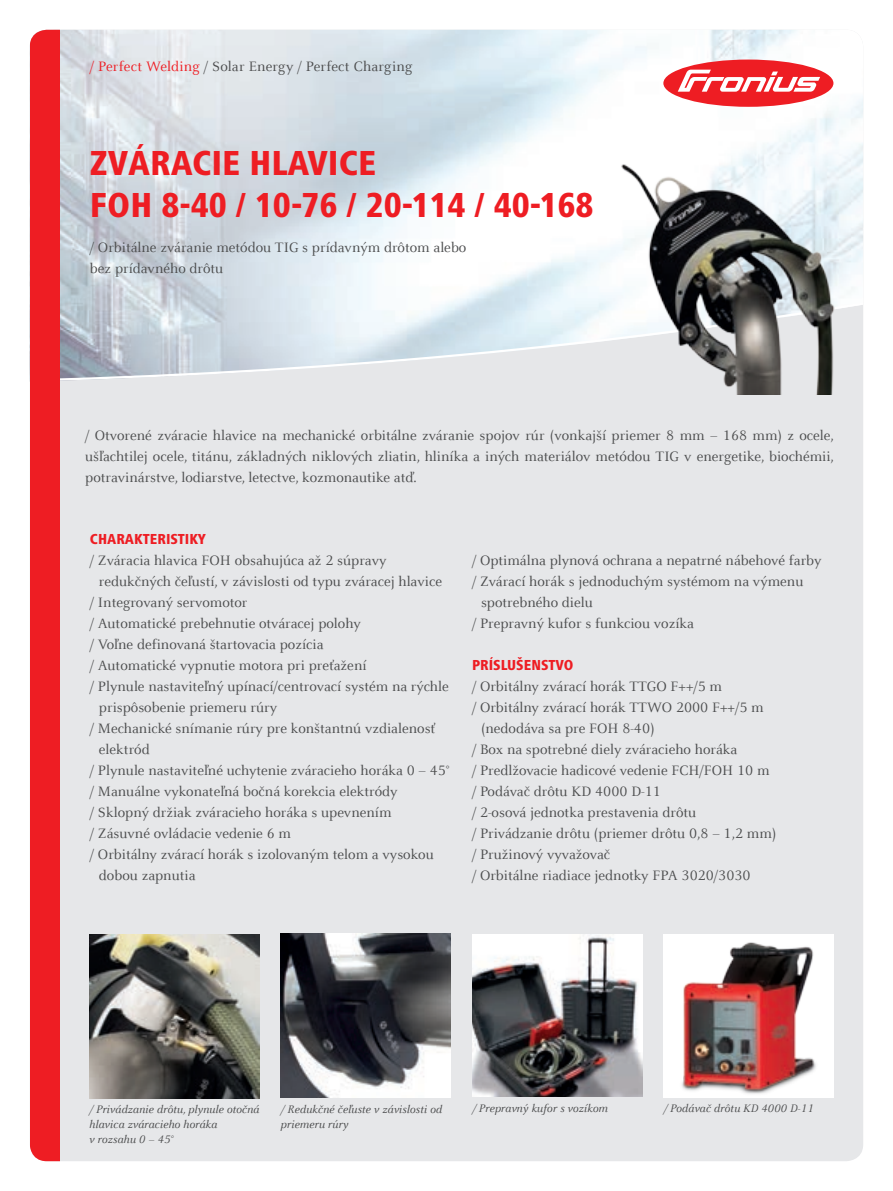
<style>
.page{position:relative;width:893px;height:1191px;background:#fff}
.page>*{position:absolute;margin:0;border:0;box-sizing:border-box;transform-origin:0 0}
.t1{font:800 condensed 36px/42px "Frutiger Next LTW1 G";color:#ee1d23}
.t2{font:15px/21px "Celeste Offc Pro";color:#4b4c4d}
.t3{font:800 condensed 15px "Frutiger Next LTW1 G";color:#ee1d23}
.t4{font:italic 12px/15px "Celeste Offc Pro";color:#4b4c4d}
.s1{color:#ee1d23}
</style>
<div class="page">
<div style="left:30px;top:30px;width:833px;height:1131px;background:#e6e7e9;border-radius:17px"></div>
<svg style="left:60px;top:30px;width:803px;height:351px"></svg>
<div style="left:663px;top:60px;width:170px;height:47px;background:#ee1d23;border-radius:50%"></div>
<svg style="left:678px;top:70px;width:142px;height:22px"></svg>
<div style="left:30px;top:30px;width:30px;height:1131px;background:#ee1d23"></div>
<img style="left:89px;top:935px;width:170px;height:163px">
<img style="left:617px;top:154px;width:233px;height:240px">
<img style="left:281px;top:934px;width:170px;height:163px">
<img style="left:472px;top:934px;width:170px;height:163px">
<img style="left:663px;top:934px;width:170px;height:163px">
<p class="t2" style="left:90px;top:55px;width:324px"><span class="s1">/ Perfect Welding</span> / Solar Energy / Perfect Charging</p>
<h1 class="t1" style="left:90px;top:142px;width:505px">ZVÁRACIE HLAVICE<br>FOH 8-40 / 10-76 / 20-114 / 40-168</h1>
<p class="t2" style="left:90px;top:236px;width:378px">/ Orbitálne zváranie metódou TIG s prídavným drôtom alebo bez prídavného drôtu</p>
<p class="t2" style="left:85px;top:424px;width:750px;text-align:justify">/ Otvorené zváracie hlavice na mechanické orbitálne zváranie spojov rúr (vonkajší priemer 8 mm – 168 mm) z ocele, ušľachtilej ocele, titánu, základných niklových zliatin, hliníka a iných materiálov metódou TIG v energetike, biochémii, potravinárstve, lodiarstve, letectve, kozmonautike atď.</p>
<p class="t3" style="left:90px;top:530px;width:118px">CHARAKTERISTIKY</p>
<p class="t2" style="left:90px;top:549px;width:298px">/ Zváracia hlavica FOH obsahujúca až 2 súpravy</p>
<p class="t2" style="left:99px;top:570px;width:345px">redukčných čeľustí, v závislosti od typu zváracej hlavice</p>
<p class="t2" style="left:90px;top:591px;width:159px">/ Integrovaný servomotor</p>
<p class="t2" style="left:90px;top:612px;width:272px">/ Automatické prebehnutie otváracej polohy</p>
<p class="t2" style="left:90px;top:633px;width:235px">/ Voľne definovaná štartovacia pozícia</p>
<p class="t2" style="left:90px;top:654px;width:278px">/ Automatické vypnutie motora pri preťažení</p>
<p class="t2" style="left:90px;top:675px;width:360px">/ Plynule nastaviteľný upínací/centrovací systém na rýchle</p>
<p class="t2" style="left:99px;top:696px;width:180px">prispôsobenie priemeru rúry</p>
<p class="t2" style="left:90px;top:717px;width:347px">/ Mechanické snímanie rúry pre konštantnú vzdialenosť</p>
<p class="t2" style="left:99px;top:738px;width:52px">elektród</p>
<p class="t2" style="left:90px;top:759px;width:361px">/ Plynule nastaviteľné uchytenie zváracieho horáka 0 – 45°</p>
<p class="t2" style="left:90px;top:780px;width:309px">/ Manuálne vykonateľná bočná korekcia elektródy</p>
<p class="t2" style="left:90px;top:801px;width:303px">/ Sklopný držiak zváracieho horáka s upevnením</p>
<p class="t2" style="left:90px;top:822px;width:203px">/ Zásuvné ovládacie vedenie 6 m</p>
<p class="t2" style="left:90px;top:843px;width:345px">/ Orbitálny zvárací horák s izolovaným telom a vysokou</p>
<p class="t2" style="left:99px;top:864px;width:98px">dobou zapnutia</p>
<p class="t2" style="left:472px;top:549px;width:351px">/ Optimálna plynová ochrana a nepatrné nábehové farby</p>
<p class="t2" style="left:472px;top:570px;width:333px">/ Zvárací horák s jednoduchým systémom na výmenu</p>
<p class="t2" style="left:481px;top:591px;width:113px">spotrebného dielu</p>
<p class="t2" style="left:472px;top:612px;width:224px">/ Prepravný kufor s funkciou vozíka</p>
<p class="t3" style="left:472px;top:656px;width:103px">PRÍSLUŠENSTVO</p>
<p class="t2" style="left:472px;top:675px;width:252px">/ Orbitálny zvárací horák TTGO F++/5 m</p>
<p class="t2" style="left:472px;top:696px;width:293px">/ Orbitálny zvárací horák TTWO 2000 F++/5 m</p>
<p class="t2" style="left:481px;top:717px;width:175px">(nedodáva sa pre FOH 8-40)</p>
<p class="t2" style="left:472px;top:738px;width:267px">/ Box na spotrebné diely zváracieho horáka</p>
<p class="t2" style="left:472px;top:759px;width:299px">/ Predlžovacie hadicové vedenie FCH/FOH 10 m</p>
<p class="t2" style="left:472px;top:780px;width:190px">/ Podávač drôtu KD 4000 D-11</p>
<p class="t2" style="left:472px;top:801px;width:226px">/ 2-osová jednotka prestavenia drôtu</p>
<p class="t2" style="left:472px;top:822px;width:306px">/ Privádzanie drôtu (priemer drôtu 0,8 – 1,2 mm)</p>
<p class="t2" style="left:472px;top:843px;width:140px">/ Pružinový vyvažovač</p>
<p class="t2" style="left:472px;top:864px;width:280px">/ Orbitálne riadiace jednotky FPA 3020/3030</p>
<p class="t4" style="left:89px;top:1101px;width:172px">/ Privádzanie drôtu, plynule otočná hlavica zváracieho horáka<br>v rozsahu 0 – 45°</p>
<p class="t4" style="left:281px;top:1101px;width:163px">/ Redukčné čeľuste v závislosti od</p>
<p class="t4" style="left:472px;top:1100px;width:137px">/ Prepravný kufor s vozíkom</p>
<p class="t4" style="left:663px;top:1100px;width:152px">/ Podávač drôtu KD 4000 D-11</p>
<p class="t4" style="left:281px;top:1116px;width:69px">priemeru rúry</p>
</div>
